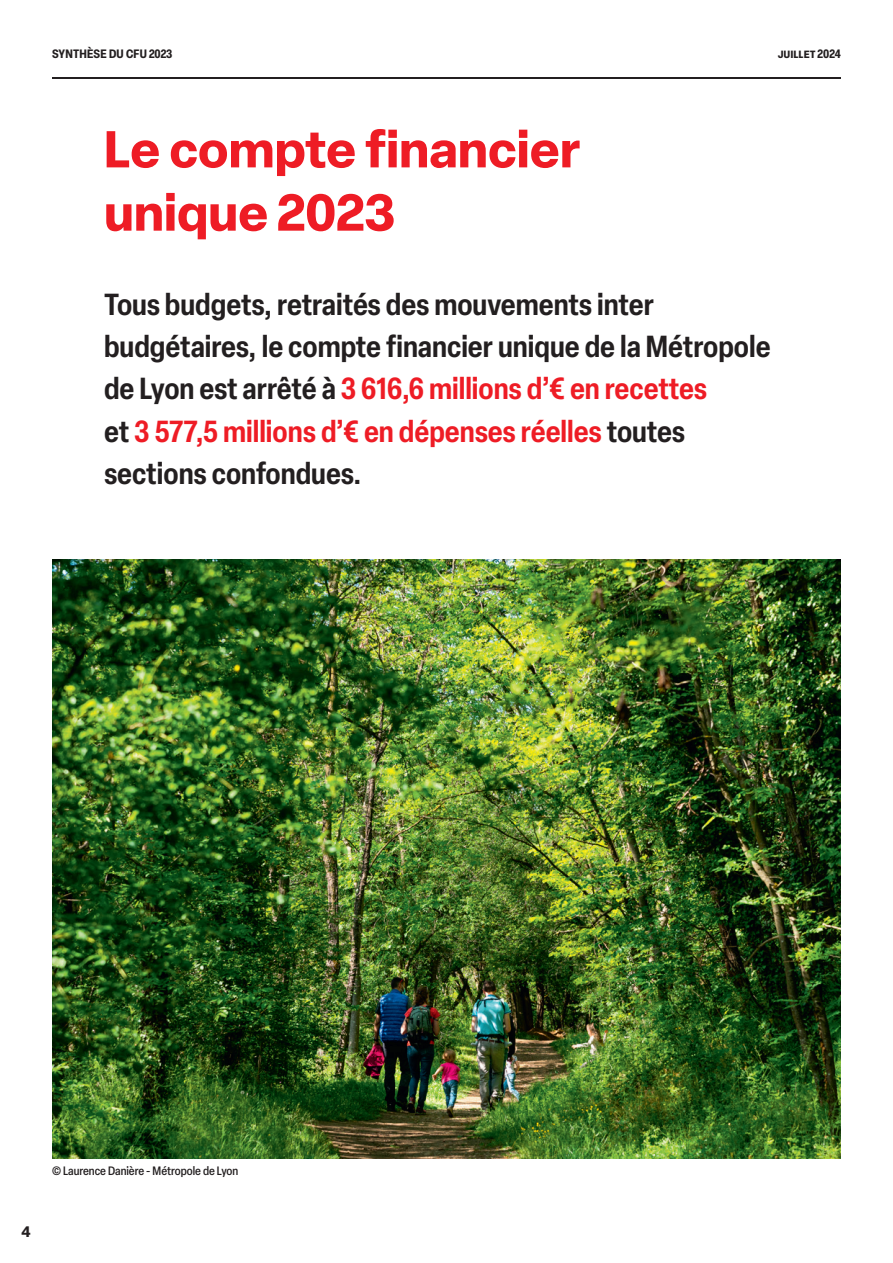
<style>
.page{position:relative;width:893px;height:1263px;background:#fff}
.page>*{position:absolute;margin:0;border:0;box-sizing:border-box;transform-origin:0 0}
.H1_-_Rouge{font:700 51px/63.3px "Elza";color:#ee1c25}
.H3_-_Noir{font:600 condensed 30px/42.2px "Elza";color:#231f20}
.t1{font:700 15px "Elza Text";color:#231f20}
.Légende_Photo_-_Gauche{font:500 condensed 12px "Elza";color:#231f20}
.t2{font:700 condensed 12px "Elza";letter-spacing:.02em;color:#231f20}
.t3{font:700 condensed 12px "Elza";color:#231f20}
.s1{color:#ee1c25}
</style>
<div class="page">
<hr style="left:52px;top:77px;width:789px;height:2px;background:#231f20">
<img style="left:52px;top:559px;width:789px;height:600px">
<p class="t2" style="left:52px;top:45px;width:122px">SYNTHÈSE DU CFU 2023</p>
<p class="H1_-_Rouge" style="left:104px;top:116px;width:478px">Le compte financier unique 2023</p>
<p class="t3" style="left:778px;top:45px;width:65px">juillet 2024</p>
<p class="H3_-_Noir" style="left:104px;top:283px;width:668px">Tous budgets, retraités des mouvements inter budgétaires, le compte financier unique de la Métropole de Lyon est arrêté à <span class="s1">3 616,6 millions d’€ en recettes<br></span>et <span class="s1">3 577,5 millions d’€ en dépenses réelles</span> toutes sections confondues.</p>
<p class="t1" style="left:21px;top:1220px;width:11px">4</p>
<p class="Légende_Photo_-_Gauche" style="left:52px;top:1162px;width:188px">© Laurence Danière - Métropole de Lyon</p>
</div>
